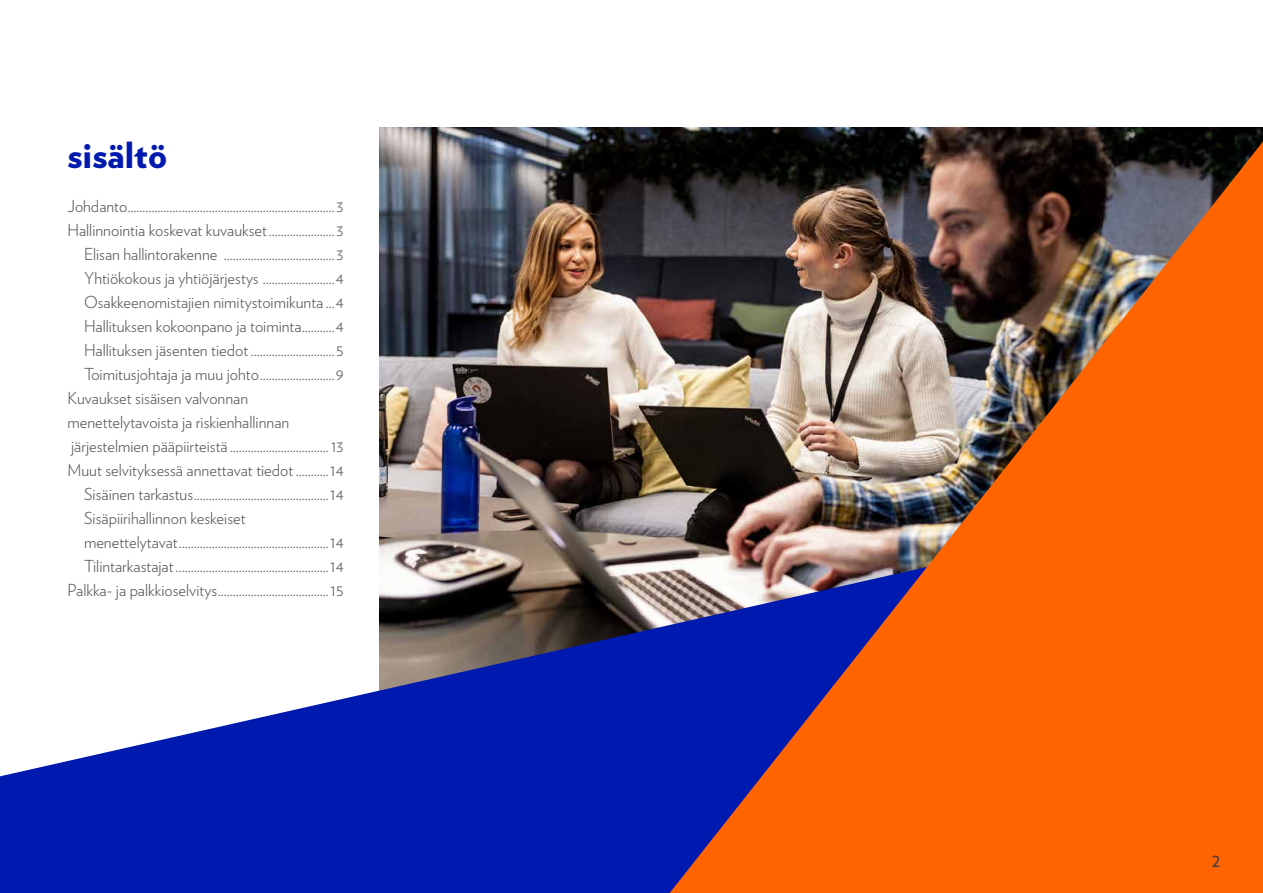
<style>
.page{position:relative;width:1263px;height:893px;background:#fff}
.page>*{position:absolute;margin:0;border:0;box-sizing:border-box;transform-origin:0 0}
.t1{font:900 36px "Verlag";color:#0019af}
.t2{font:19.5px "Verlag";color:#404041}
.t3{font:300 16.5px "Verlag";color:#58595b}
</style>
<div class="page">
<img style="left:380px;top:128px;width:883px;height:363px">
<svg style="left:0;top:491px;width:670px;height:402px"></svg>
<img style="left:670px;top:141px;width:593px;height:752px">
<h1 class="t1" style="left:68px;top:125px;width:101px">sisältö</h1>
<p class="t3" style="left:68px;top:194px;width:277px">Johdanto.....................................................................3</p>
<p class="t3" style="left:68px;top:218px;width:277px">Hallinnointia koskevat kuvaukset......................3</p>
<p class="t3" style="left:84px;top:242px;width:261px">Elisan hallintorakenne .....................................3</p>
<p class="t3" style="left:84px;top:266px;width:261px">Yhtiökokous ja yhtiöjärjestys ........................4</p>
<p class="t3" style="left:84px;top:290px;width:261px">Osakkeenomistajien nimitystoimikunta ...4</p>
<p class="t3" style="left:84px;top:314px;width:261px">Hallituksen kokoonpano ja toiminta...........4</p>
<p class="t3" style="left:84px;top:338px;width:261px">Hallituksen jäsenten tiedot ............................5</p>
<p class="t3" style="left:84px;top:362px;width:261px">Toimitusjohtaja ja muu johto.........................9</p>
<p class="t3" style="left:68px;top:386px;width:182px">Kuvaukset sisäisen valvonnan</p>
<p class="t3" style="left:68px;top:410px;width:223px">menettelytavoista ja riskienhallinnan</p>
<p class="t3" style="left:71px;top:434px;width:274px">järjestelmien pääpiirteistä .................................13</p>
<p class="t3" style="left:68px;top:458px;width:277px">Muut selvityksessä annettavat tiedot ...........14</p>
<p class="t3" style="left:84px;top:482px;width:261px">Sisäinen tarkastus.............................................14</p>
<p class="t3" style="left:84px;top:506px;width:163px">Sisäpiirihallinnon keskeiset</p>
<p class="t3" style="left:84px;top:530px;width:261px">menettelytavat..................................................14</p>
<p class="t3" style="left:84px;top:554px;width:261px">Tilintarkastajat...................................................14</p>
<p class="t3" style="left:68px;top:578px;width:277px">Palkka- ja palkkioselvitys.....................................15</p>
<p class="t2" style="left:1212px;top:845px;width:10px">2</p>
</div>
